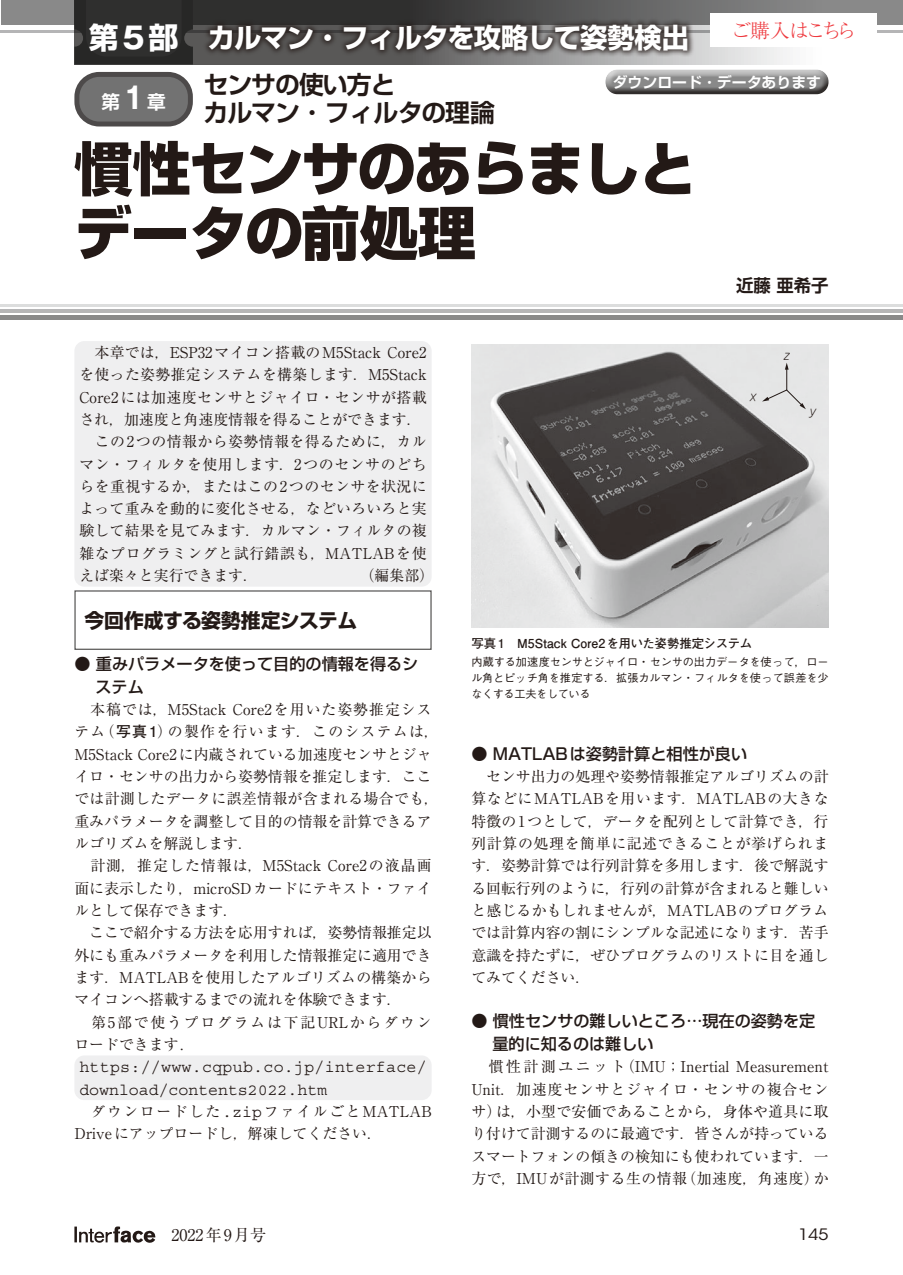
<style>
.page{position:relative;width:903px;height:1275px;background:#fff}
.page>*{position:absolute;margin:0;border:0;box-sizing:border-box;transform-origin:0 0}
.t1{font:800 58.27px/64.4px "Shin Go Pro";letter-spacing:-.035em;color:#231916}
.t2{font:700 27.3px "Shin Go Pro";letter-spacing:-.035em;color:#fff}
.t3{font:700 24.85px/28.5px "Shin Go Pro De";letter-spacing:-.035em;color:#231916}
.t4{font:700 19.78px "Shin Go Pro";letter-spacing:-.035em;color:#231916}
.t5{font:300 19.78px "Ryumin Pr 6 N";letter-spacing:-.105em;color:#ee383d}
.t6{font:700 18.55px "Shin Go Pro De";color:#fff}
.t7{font:700 17.32px "Shin Go Pro De";color:#231916}
.t8{font:16.45px/22.4px "Courier Std";letter-spacing:.01em;color:#231916}
.t9{font:500 16.1px/22.4px "Shin Go Pro";color:#231916}
.t10{font:16.1px "Ryumin Pro";color:#231916}
.t11{font:15.58px "ITC Avant Garde Std";color:#231916;scale:1.11 1}
.t12{font:14.88px/22.4px "Ryumin Pro";color:#231916;text-align:justify}
.t13{font:14.88px/22.4px "Ryumin Pro";letter-spacing:.025em;color:#231916}
.t14{font:14.88px/22.4px "Ryumin Pro";letter-spacing:.12em;color:#231916}
.t15{font:700 14.88px "Shin Go Pro De";color:#fff}
.t16{font:700 12.42px "Futo Go B101 Pro";color:#231916}
.t17{font:300 12.42px "Jun 101 Pro";color:#231916}
.t18{font:500 11.2px/16.1px "Gothic BBB Pro";letter-spacing:-.015em;color:#231916;text-align:justify}
.s1{font-size:29.75px}
.s2{font-family:"Gothic MB101 Pro";font-size:29.75px}
.s3{font-family:"Gothic MB101 Pro"}
.s4{font-family:"Gothic MB101 Pro De";font-size:29.75px}
.s5{font-family:"Gothic MB101 Pro De"}
.s6{font-family:"Futo Go B101 Pro";font-weight:700}
.s7{font-family:"Courier Std";font-size:16.45px}
</style>
<div class="page">
<svg style="left:74px;top:1226px;width:81px;height:17px"></svg>
<hr style="left:0;top:30px;width:903px;height:2px;background:#b5b5b6">
<div style="left:1px;top:0;width:902px;height:25px;background:#898989"></div>
<hr style="left:0;top:309px;width:903px;height:4px;background:#b5b5b6">
<div style="left:0;top:315px;width:903px;height:5px;background:#898989"></div>
<hr style="left:0;top:304px;width:903px;height:2px;background:#dcdddd">
<div style="left:74px;top:341px;width:358px;height:246px;background:#efeff0;border-radius:10px"></div>
<div style="left:74px;top:590px;width:358px;height:60px;border:1px solid #595857"></div>
<div style="left:74px;top:1055px;width:358px;height:45px;background:#efeff0;border-radius:10px"></div>
<img style="left:471px;top:345px;width:357px;height:283px">
<svg style="left:762px;top:363px;width:44px;height:46px;background:#dbdbdb"></svg>
<svg style="left:74px;top:0;width:829px;height:64px"></svg>
<div style="left:202px;top:17px;width:492px;height:40px;background:#231916;opacity:.75"></div>
<div style="left:77px;top:74px;width:113px;height:50px;background:#727272;border-radius:22px"></div>
<div style="left:74px;top:72px;width:119px;height:54px;border:5px solid #4d4a4a;border-radius:22px"></div>
<div style="left:602px;top:66px;width:228px;height:23px;background:#fff;opacity:.75"></div>
<div style="left:602px;top:72px;width:228px;height:24px;background:#231916;opacity:.75"></div>
<div style="left:710px;top:13px;width:167px;height:34px;background:#fff"></div>
<h2 class="t2" style="left:89px;top:16px;width:602px"><span class="s1">第</span><span class="s2">5</span><span class="s1">部</span> カルマン<span class="s3">・</span>フィルタを攻略して姿勢検出</h2>
<h3 class="t5" style="left:731px;top:15px;width:127px">ご購入はこちら</h3>
<p class="t6" style="left:101px;top:87px;width:66px">第<span class="s4">1</span>章</p>
<h3 class="t3" style="left:203px;top:67px;width:293px">センサの使い方と<br>カルマン<span class="s5">・</span>フィルタの理論</h3>
<p class="t15" style="left:613px;top:70px;width:210px">ダウンロード<span class="s5">・</span>データあります</p>
<h1 class="t1" style="left:74px;top:130px;width:624px">慣性センサのあらましとデータの前処理</h1>
<p class="t13" style="left:79px;top:340px;width:349px">　本章では，ESP32マイコン搭載のM5Stack Core2を使った姿勢推定システムを構築します．M5Stack<br>Core2には加速度センサとジャイロ・センサが搭載され，加速度と角速度情報を得ることができます．　この2つの情報から姿勢情報を得るために，カルマン・フィルタを使用します．2つのセンサのどちらを重視するか，またはこの2つのセンサを状況によって重みを動的に変化させる，などいろいろと実験して結果を見てみます．カルマン・フィルタの複雑なプログラミングと試行錯誤も，MATLABを使えば楽々と実行できます．</p>
<p class="t12" style="left:360px;top:563px;width:76px">（編集部）</p>
<p class="t7" style="left:736px;top:271px;width:94px">近藤 亜希子</p>
<p class="t17" style="left:750px;top:387px;width:8px">x</p>
<p class="t17" style="left:784px;top:345px;width:8px">z</p>
<p class="t17" style="left:809px;top:402px;width:8px">y</p>
<h3 class="t4" style="left:84px;top:604px;width:274px">今回作成する姿勢推定システム</h3>
<p class="t9" style="left:95px;top:651px;width:324px;text-indent:-21px">● 重みパラメータを使って目的の情報を得るシステム</p>
<p class="t12" style="left:74px;top:697px;width:366px;text-align:left;text-indent:16px">本稿では，M5Stack Core2を用いた姿勢推定システム（<span class="s6">写真1</span>）の製作を行います．このシステムは，<br>M5Stack Core2に内蔵されている加速度センサとジャイロ・センサの出力から姿勢情報を推定します．ここでは計測したデータに誤差情報が含まれる場合でも，重みパラメータを調整して目的の情報を計算できるアルゴリズムを解説します．</p>
<p class="t12" style="left:74px;top:854px;width:359px;text-indent:16px">計測，推定した情報は，M5Stack Core2の液晶画面に表示したり，microSDカードにテキスト・ファイルとして保存できます．</p>
<p class="t12" style="left:74px;top:920px;width:359px;text-indent:15px">ここで紹介する方法を応用すれば，姿勢情報推定以外にも重みパラメータを利用した情報推定に適用できます．MATLABを使用したアルゴリズムの構築からマイコンへ搭載するまでの流れを体験できます．</p>
<p class="t14" style="left:74px;top:1010px;width:359px;text-indent:17px">第5部で使うプログラムは下記URLからダウンロードできます.</p>
<p class="t8" style="left:79px;top:1056px;width:349px">https://www.cqpub.co.jp/interface/ download/contents2022.htm</p>
<p class="t12" style="left:74px;top:1099px;width:359px">　ダウンロードした<span class="s7">.zip</span>ファイルごとMATLAB<br>Driveにアップロードし，解凍してください．</p>
<p class="t16" style="left:471px;top:634px;width:282px">写真1　M5Stack Core2を用いた姿勢推定システム</p>
<p class="t18" style="left:471px;top:652px;width:359px">内蔵する加速度センサとジャイロ・センサの出力データを使って，ロール角とピッチ角を推定する．拡張カルマン・フィルタを使って誤差を少なくする工夫をしている</p>
<p class="t9" style="left:471px;top:740px;width:277px">● MATLABは姿勢計算と相性が良い</p>
<p class="t12" style="left:471px;top:764px;width:359px;text-indent:15px">センサ出力の処理や姿勢情報推定アルゴリズムの計算などにMATLABを用います．MATLABの大きな特徴の1つとして，データを配列として計算でき，行列計算の処理を簡単に記述できることが挙げられます．姿勢計算では行列計算を多用します．後で解説する回転行列のように，行列の計算が含まれると難しいと感じるかもしれませんが，MATLABのプログラムでは計算内容の割にシンプルな記述になります．苦手意識を持たずに，ぜひプログラムのリストに目を通してみてください．</p>
<p class="t9" style="left:492px;top:1008px;width:324px;text-indent:-21px">● 慣性センサの難しいところ…現在の姿勢を定量的に知るのは難しい</p>
<p class="t12" style="left:471px;top:1054px;width:359px;text-indent:17px">慣性計測ユニット（IMU；Inertial Measurement Unit．加速度センサとジャイロ・センサの複合センサ）は，小型で安価であることから，身体や道具に取り付けて計測するのに最適です．皆さんが持っているスマートフォンの傾きの検知にも使われています．一方で，IMUが計測する生の情報（加速度，角速度）か</p>
<p class="t10" style="left:155px;top:1222px;width:112px">　2022年9月号</p>
<p class="t11" style="left:798px;top:1225px;width:29px">145</p>
</div>
